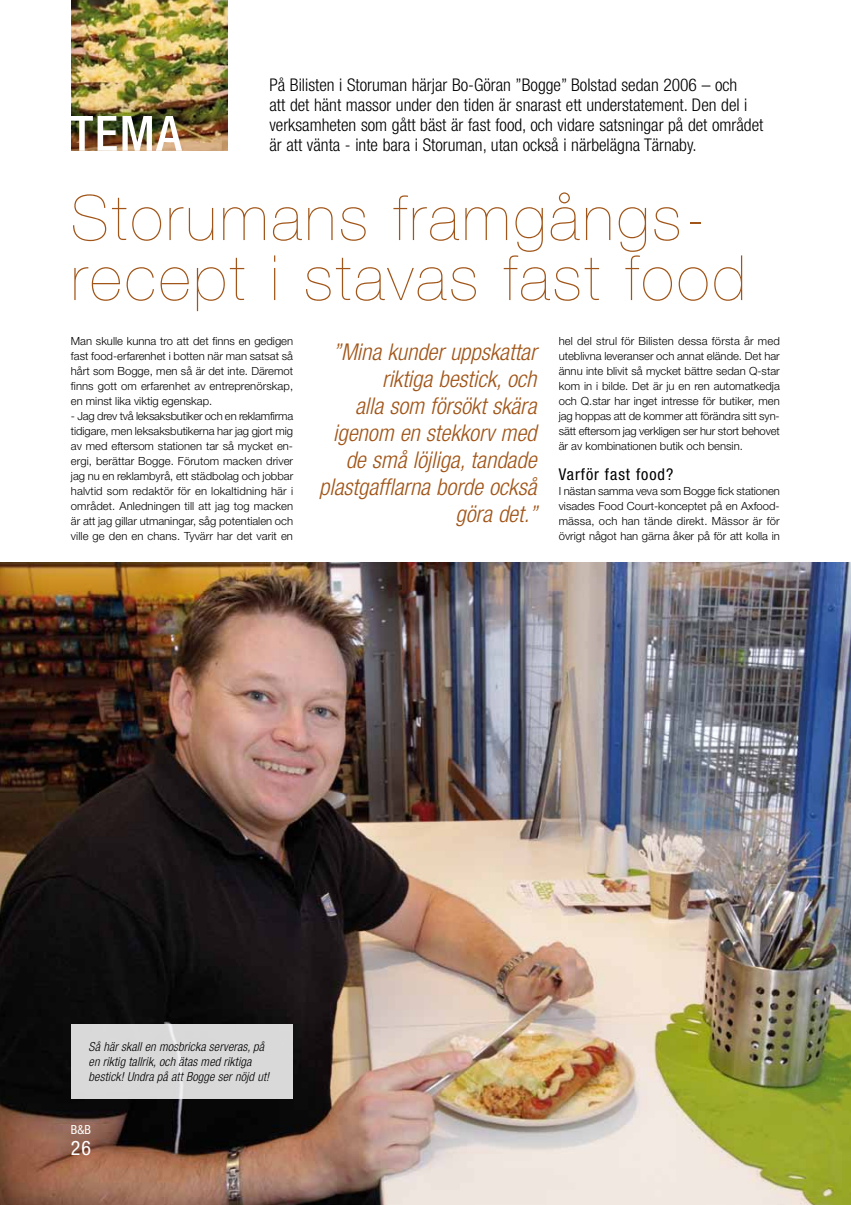
<style>
.page{position:relative;width:851px;height:1205px;background:#fff}
.page>*{position:absolute;margin:0;border:0;box-sizing:border-box;transform-origin:0 0}
.t1{font:200 62.5px/60px "Helvetica Neue LT Std";letter-spacing:.05em;color:#a15518}
.t2{font:italic 300 condensed 23.12px/26.9px "Helvetica Neue LT Std";color:#a15518;text-align:right}
.t3{font:condensed 20px "Helvetica Neue LT Std";color:#fff}
.t4{font:300 condensed 17.5px/20px "Helvetica Neue LT Std";color:#000}
.t5{font:condensed 16.25px "Helvetica Neue LT Std";letter-spacing:.06em;color:#000}
.t6{font:italic 300 condensed 12.5px/15px "Helvetica Neue LT Std";letter-spacing:.01em;color:#000}
.t7{font:condensed 12.5px "Helvetica Neue LT Std";color:#fff}
.t8{font:300 11.25px/15px "Helvetica Neue LT Std";color:#000;text-align:justify}
</style>
<div class="page">
<img style="left:71px;top:0;width:156px;height:150px">
<img style="left:71px;top:116px;width:111px;height:35px">
<img style="left:0;top:563px;width:850px;height:642px">
<div style="left:71px;top:1024px;width:221px;height:74px;background:#d9d9d9"></div>
<p class="t4" style="left:269px;top:74px;width:495px">På Bilisten i Storuman härjar Bo-Göran ”Bogge” Bolstad sedan 2006 – och<br>att det hänt massor under den tiden är snarast ett understatement. Den del i verksamheten som gått bäst är fast food, och vidare satsningar på det området är att vänta - inte bara i Storuman, utan också i närbelägna Tärnaby.</p>
<h1 class="t1" style="left:71px;top:188px;width:676px">Storumans framgångs&shy;recept i stavas fast food</h1>
<p class="t8" style="left:71px;top:333px;width:224px">Man skulle kunna tro att det finns en gedigen fast food-erfarenhet i botten när man satsat så hårt som Bogge, men så är det inte. Däremot finns gott om erfarenhet av entreprenörskap, en minst lika viktig egenskap.</p>
<p class="t8" style="left:71px;top:408px;width:224px">- Jag drev två leksaksbutiker och en reklamfirma tidigare, men leksaksbutikerna har jag gjort mig av med eftersom stationen tar så mycket en&shy;ergi, berättar Bogge. Förutom macken driver jag nu en reklambyrå, ett städbolag och jobbar halvtid som redaktör för en lokaltidning här i området. Anledningen till att jag tog macken är att jag gillar utmaningar, såg potentialen och ville ge den en chans. Tyvärr har det varit en</p>
<h2 class="t2" style="left:319px;top:339px;width:220px">”Mina kunder uppskattar riktiga bestick, och<br>alla som försökt skära igenom en stekkorv med de små löjliga, tandade plastgafflarna borde också göra det.”</h2>
<p class="t8" style="left:558px;top:333px;width:223px">hel del strul för Bilisten dessa första år med uteblivna leveranser och annat elände. Det har ännu inte blivit så mycket bättre sedan Q-star kom in i bilde. Det är ju en ren automatkedja och Q.star har inget intresse för butiker, men jag hoppas att de kommer att förändra sitt syn&shy;sätt eftersom jag verkligen ser hur stort behovet är av kombinationen butik och bensin.</p>
<h3 class="t5" style="left:558px;top:465px;width:116px">Varför fast food?</h3>
<p class="t8" style="left:558px;top:483px;width:222px">I nästan samma veva som Bogge fick stationen visades Food Court-konceptet på en Axfood&shy;mässa, och han tände direkt. Mässor är för övrigt något han gärna åker på för att kolla in</p>
<p class="t6" style="left:89px;top:1039px;width:182px">Så här skall en mosbricka serveras, på en riktig tallrik, och ätas med riktiga bestick! Undra på att Bogge ser nöjd ut!</p>
<p class="t7" style="left:71px;top:1122px;width:21px">B&amp;B</p>
<h3 class="t3" style="left:71px;top:1136px;width:22px">26</h3>
</div>
